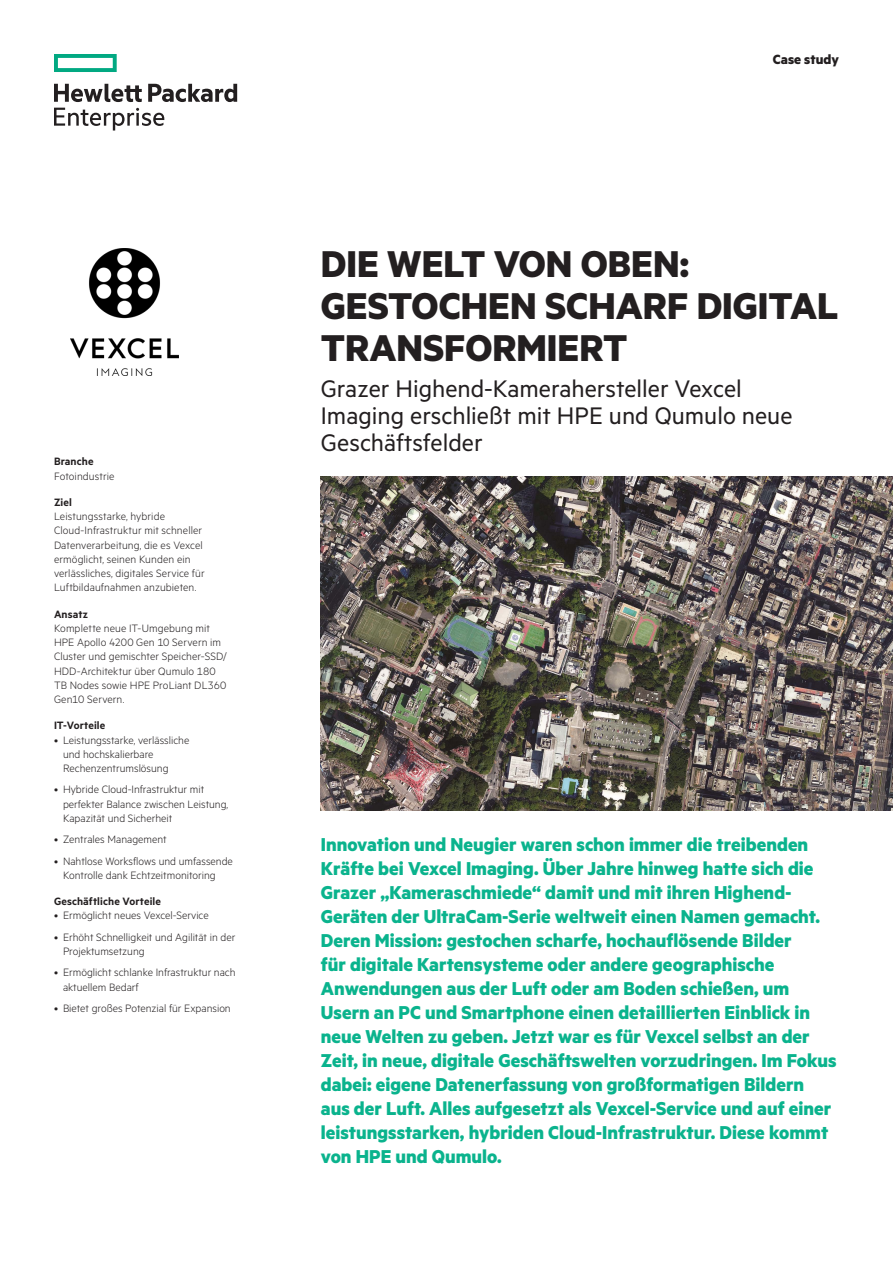
<style>
.page{position:relative;width:893px;height:1263px;background:#fff}
.page>*{position:absolute;margin:0;border:0;box-sizing:border-box;transform-origin:0 0}
.Headline_MetricHPE_B{font:700 42px/42px "Metric HPE";color:#231f20}
.Cover_Subhead_Metric{font:27px/27px "Metric HPE";color:#231f20}
.Intro_text_MetricHPE{font:700 21px/24px "Metric HPE";color:#0ab38d}
.t1{font:700 15px "Metric HPE";color:#231f20}
.Sidebar_text_last_Me{font:300 12px/14.2px "Metric HPE";color:#231f20}
.Sidebar_header_Metri{font:600 12px "Metric HPE";letter-spacing:.01em;color:#231f20}
</style>
<div class="page">
<img style="left:321px;top:477px;width:572px;height:334px">
<svg style="left:54px;top:54px;width:63px;height:18px"></svg>
<svg style="left:54px;top:84px;width:183px;height:47px"></svg>
<img style="left:71px;top:248px;width:108px;height:128px">
<p class="Sidebar_header_Metri" style="left:54px;top:454px;width:41px">Branche</p>
<p class="Sidebar_text_last_Me" style="left:54px;top:468px;width:62px">Fotoindustrie</p>
<p class="Sidebar_header_Metri" style="left:54px;top:495px;width:19px">Ziel</p>
<p class="Sidebar_text_last_Me" style="left:54px;top:509px;width:152px">Leistungsstarke, hybride Cloud-Infrastruktur mit schneller Datenverarbeitung, die es Vexcel ermöglicht, seinen Kunden ein verlässliches, digitales Service für Luftbildaufnahmen anzubieten.</p>
<p class="Sidebar_header_Metri" style="left:54px;top:607px;width:36px">Ansatz</p>
<p class="Sidebar_text_last_Me" style="left:54px;top:620px;width:174px">Komplette neue IT-Umgebung mit<br>HPE Apollo 4200 Gen 10 Servern im<br>Cluster und gemischter Speicher-SSD/<br>HDD-Architektur über Qumulo 180<br>TB Nodes sowie HPE ProLiant DL360<br>Gen10 Servern.</p>
<p class="Sidebar_header_Metri" style="left:54px;top:718px;width:53px">IT-Vorteile</p>
<p class="Sidebar_text_last_Me" style="left:63px;top:732px;width:128px;text-indent:-9px">• Leistungsstarke, verlässliche und hochskalierbare<br>Rechenzentrumslösung</p>
<p class="Sidebar_text_last_Me" style="left:63px;top:782px;width:167px;text-indent:-9px">• Hybride Cloud-Infrastruktur mit perfekter Balance zwischen Leistung,<br>Kapazität und Sicherheit</p>
<p class="Sidebar_text_last_Me" style="left:54px;top:832px;width:114px">• Zentrales Management</p>
<p class="Sidebar_text_last_Me" style="left:63px;top:853px;width:171px;text-indent:-9px">• Nahtlose Worksflows und umfassende<br>Kontrolle dank Echtzeitmonitoring</p>
<p class="Sidebar_header_Metri" style="left:54px;top:894px;width:109px">Geschäftliche Vorteile</p>
<p class="Sidebar_text_last_Me" style="left:54px;top:908px;width:156px">• Ermöglicht neues Vexcel-Service</p>
<p class="Sidebar_text_last_Me" style="left:63px;top:929px;width:174px;text-indent:-9px">• Erhöht Schnelligkeit und Agilität in der<br>Projektumsetzung</p>
<p class="Sidebar_text_last_Me" style="left:63px;top:965px;width:174px;text-indent:-9px">• Ermöglicht schlanke Infrastruktur nach aktuellem Bedarf</p>
<p class="Sidebar_text_last_Me" style="left:54px;top:1001px;width:178px">• Bietet großes Potenzial für Expansion</p>
<p class="t1" style="left:773px;top:50px;width:68px">Case study</p>
<p class="Headline_MetricHPE_B" style="left:321px;top:241px;width:370px">DIE WELT VON OBEN:</p>
<p class="Headline_MetricHPE_B" style="left:321px;top:283px;width:519px">GESTOCHEN SCHARF DIGITAL<br>TRANSFORMIERT</p>
<p class="Cover_Subhead_Metric" style="left:321px;top:374px;width:473px">Grazer Highend-Kamerahersteller Vexcel<br>Imaging erschließt mit HPE und Qumulo neue<br>Geschäftsfelder</p>
<p class="Intro_text_MetricHPE" style="left:321px;top:831px;width:517px">Innovation und Neugier waren schon immer die treibenden Kräfte bei Vexcel Imaging. Über Jahre hinweg hatte sich die Grazer „Kameraschmiede“ damit und mit ihren Highend-Geräten der UltraCam-Serie weltweit einen Namen gemacht.<br>Deren Mission: gestochen scharfe, hochauflösende Bilder<br>für digitale Kartensysteme oder andere geographische Anwendungen aus der Luft oder am Boden schießen, um Usern an PC und Smartphone einen detaillierten Einblick in neue Welten zu geben. Jetzt war es für Vexcel selbst an der Zeit, in neue, digitale Geschäftswelten vorzudringen. Im Fokus dabei: eigene Datenerfassung von großformatigen Bildern aus der Luft. Alles aufgesetzt als Vexcel-Service und auf einer leistungsstarken, hybriden Cloud-Infrastruktur. Diese kommt von HPE und Qumulo.</p>
</div>
